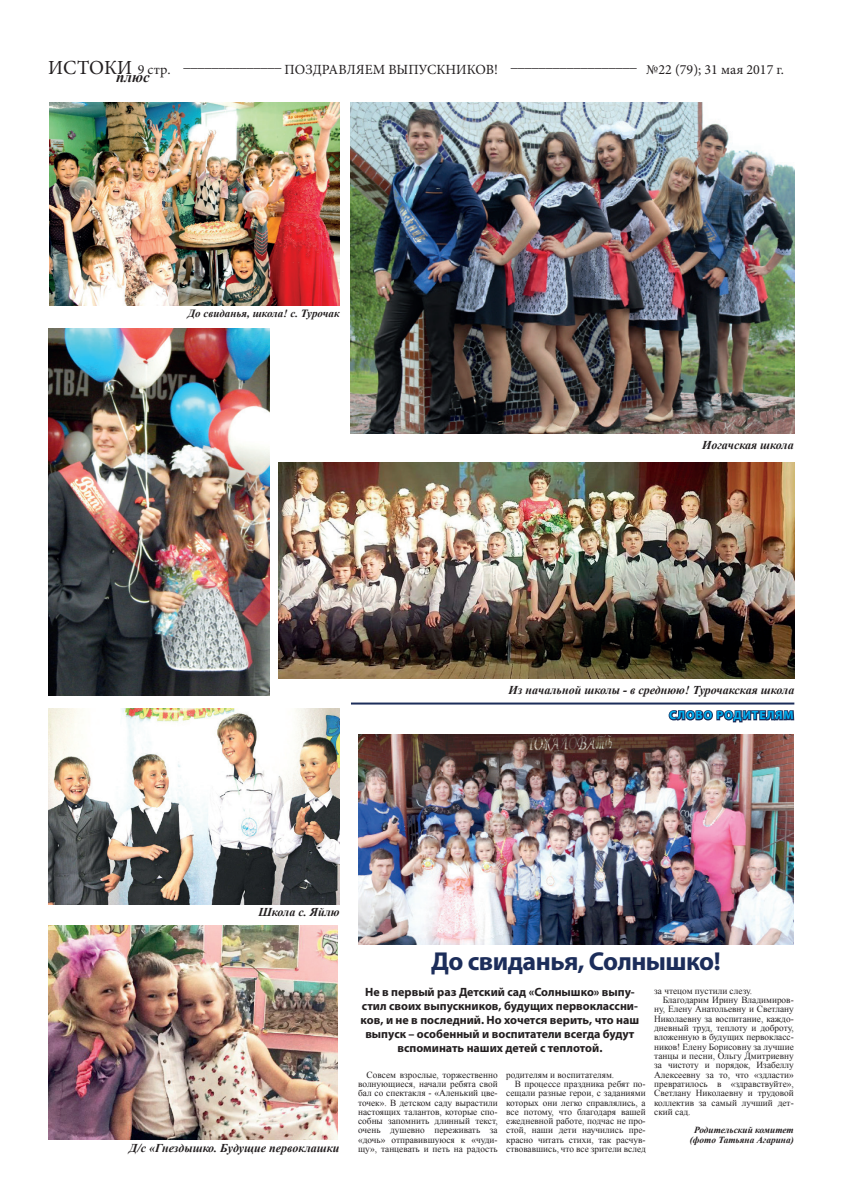
<style>
.page{position:relative;width:842px;height:1191px;background:#fff}
.page>*{position:absolute;margin:0;border:0;box-sizing:border-box;transform-origin:0 0}
.t1{font:700 26px "Myriad Pro";letter-spacing:-.02em;color:#1c2d5a}
.t2{font:20px "Minion Pro";color:#231f20}
.t3{font:italic 700 15px "Times New Roman";color:#231f20}
.t4{font:14px "Minion Pro";color:#231f20}
.t5{font:700 12px/14px "Myriad Pro";color:#231f20;text-align:center}
.t6{font:italic 700 12px "Times New Roman";color:#231f20}
.t7{font:700 12px "Myriad Pro";letter-spacing:.075em;color:#00aeef}
.t8{font:italic 700 11px "Times New Roman";color:#231f20}
.t9{font:9.3px/9.3px "Times New Roman";color:#231f20;text-align:justify}
.t10{font:italic 700 9.3px/9.3px "Times New Roman";color:#231f20;text-align:center}
.s1{font-size:14px}
</style>
<div class="page">
<img style="left:351px;top:102px;width:443px;height:332px">
<img style="left:358px;top:734px;width:436px;height:210px">
<hr style="left:351px;top:702px;width:443px;height:2px;background:#1c2d5a">
<svg style="left:668px;top:702px;width:127px;height:36px"></svg>
<img style="left:278px;top:462px;width:516px;height:216px">
<img style="left:48px;top:925px;width:290px;height:215px">
<img style="left:48px;top:708px;width:292px;height:196px">
<img style="left:50px;top:102px;width:290px;height:203px">
<img style="left:48px;top:329px;width:222px;height:366px">
<h2 class="t2" style="left:48px;top:54px;width:124px">ИСТОКИ <span class="s1">9 стр.</span></h2>
<h3 class="t4" style="left:183px;top:53px;width:100px">______________</h3>
<h3 class="t4" style="left:285px;top:60px;width:215px">ПОЗДРАВЛЯЕМ ВЫПУСКНИКОВ!</h3>
<h3 class="t4" style="left:511px;top:53px;width:128px">__________________</h3>
<h3 class="t4" style="left:646px;top:60px;width:139px">№22 (79); 31 мая 2017 г.</h3>
<h3 class="t3" style="left:116px;top:67px;width:35px">плюс</h3>
<p class="t8" style="left:188px;top:305px;width:153px">До свиданья, школа! с. Турочак</p>
<p class="t6" style="left:702px;top:437px;width:93px">Иогачская школа</p>
<p class="t6" style="left:509px;top:681px;width:287px">Из начальной школы - в среднюю! Турочакская школа</p>
<p class="t7" style="left:669px;top:707px;width:126px">СЛОВО РОДИТЕЛЯМ</p>
<p class="t6" style="left:258px;top:904px;width:83px">Школа с. Яйлю</p>
<p class="t6" style="left:129px;top:1139px;width:212px">Д/с «Гнездышко. Будущие первоклашки</p>
<h1 class="t1" style="left:431px;top:944px;width:291px">До свиданья, Солнышко!</h1>
<p class="t5" style="left:361px;top:984px;width:280px">Не в первый раз Детский сад «Солнышко» выпу&shy;стил своих выпускников, будущих первоклассни&shy;ков, и не в последний. Но хочется верить, что наш выпуск – особенный и воспитатели всегда будут вспоминать наших детей с теплотой.</p>
<p class="t9" style="left:358px;top:1069px;width:141px;text-indent:9px">Совсем взрослые, торжественно волнующиеся, начали ребята свой бал со спектакля - «Аленький цве&shy;точек». В детском саду вырастили настоящих талантов, которые спо&shy;собны запомнить длинный текст, очень душевно переживать за «дочь» отправившуюся к «чуди&shy;щу», танцевать и петь на радость</p>
<p class="t9" style="left:506px;top:1069px;width:110px">родителям и воспитателям.</p>
<p class="t9" style="left:515px;top:1078px;width:133px">В процессе праздника ребят по-</p>
<p class="t9" style="left:506px;top:1088px;width:141px">сещали разные герои, с заданиями</p>
<p class="t9" style="left:506px;top:1097px;width:141px">которых они легко справлялись, а</p>
<p class="t9" style="left:506px;top:1106px;width:141px">все потому, что благодаря вашей</p>
<p class="t9" style="left:506px;top:1116px;width:141px">ежедневной работе, подчас не про-</p>
<p class="t9" style="left:506px;top:1125px;width:141px">стой, наши дети научились пре-</p>
<p class="t9" style="left:506px;top:1134px;width:141px">красно читать стихи, так расчув-</p>
<p class="t9" style="left:506px;top:1144px;width:141px">ствовавшись, что все зрители вслед</p>
<p class="t9" style="left:654px;top:985px;width:99px">за чтецом пустили слезу.</p>
<p class="t9" style="left:663px;top:995px;width:133px">Благодарим Ирину Владимиров-</p>
<p class="t9" style="left:654px;top:1004px;width:141px">ну, Елену Анатольевну и Светлану</p>
<p class="t9" style="left:654px;top:1013px;width:141px">Николаевну за воспитание, каждо-</p>
<p class="t9" style="left:654px;top:1023px;width:141px">дневный труд, теплоту и доброту,</p>
<p class="t9" style="left:654px;top:1032px;width:141px">вложенную в будущих первокласс-</p>
<p class="t9" style="left:654px;top:1041px;width:141px">ников! Елену Борисовну за лучшие</p>
<p class="t9" style="left:654px;top:1051px;width:141px">танцы и песни, Ольгу Дмитриевну</p>
<p class="t9" style="left:654px;top:1060px;width:141px">за чистоту и порядок, Изабеллу</p>
<p class="t9" style="left:654px;top:1069px;width:141px">Алексеевну за то, что «здласти»</p>
<p class="t9" style="left:654px;top:1078px;width:141px">превратилось в «здравствуйте»,</p>
<p class="t9" style="left:654px;top:1088px;width:141px">Светлану Николаевну и трудовой</p>
<p class="t9" style="left:654px;top:1097px;width:141px">коллектив за самый лучший дет-</p>
<p class="t9" style="left:654px;top:1106px;width:38px">ский сад.</p>
<p class="t10" style="left:690px;top:1125px;width:105px">Родительский комитет (фото Татьяна Агарина)</p>
</div>
